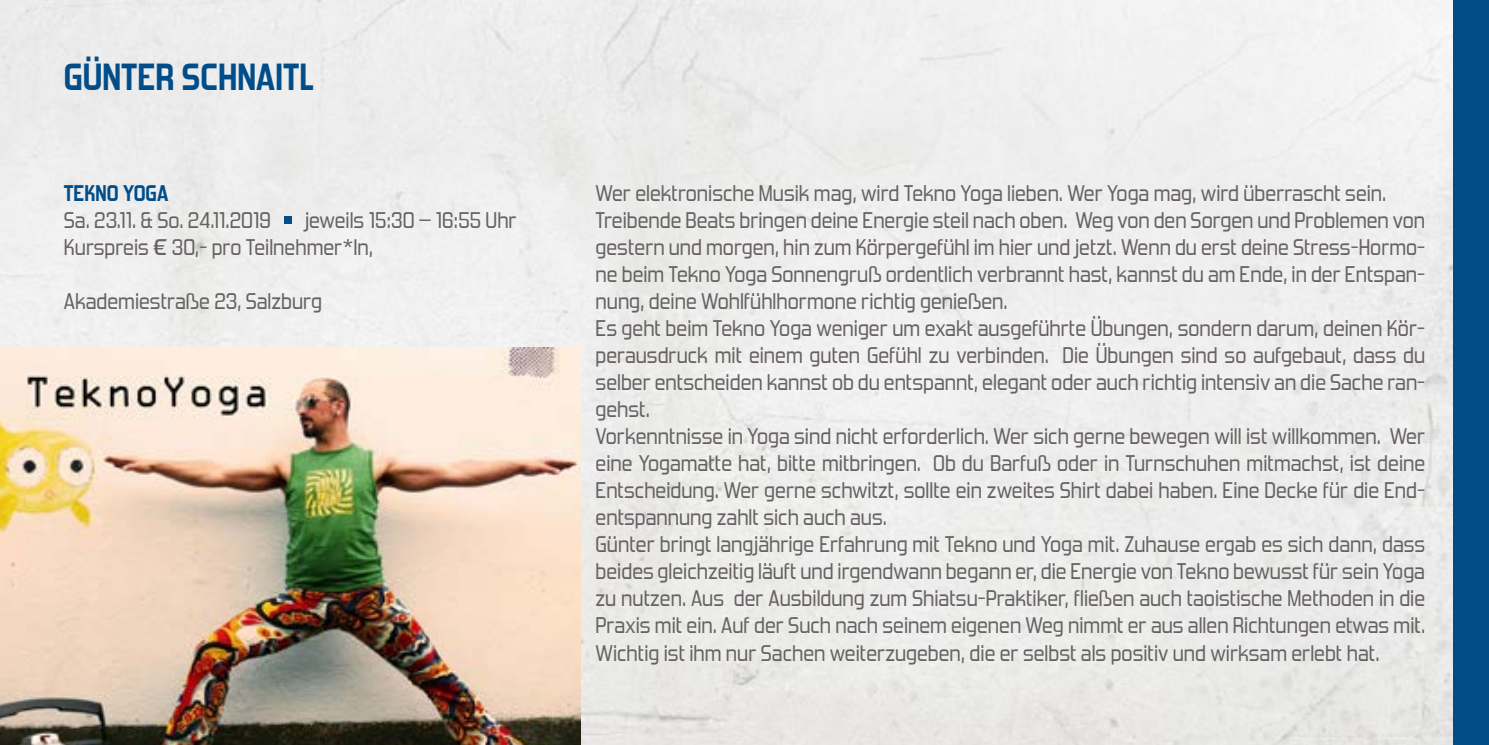
<style>
.page{position:relative;width:1489px;height:745px;background:#fff}
.page>*{position:absolute;margin:0;border:0;box-sizing:border-box;transform-origin:0 0}
.t1{font:700 37.5px "Forgotten Futurist Rg";color:#014d89}
.t2{font:22.5px/27px "Forgotten Futurist Rg";color:#676164}
.t3{font:700 22.5px "Forgotten Futurist Rg";color:#014d89}
</style>
<div class="page">
<div style="left:0;top:0;width:1453px;height:744px;background:#ededed"></div>
<div style="left:1453px;top:0;width:35px;height:744px;background:#014d89"></div>
<div style="left:284px;top:216px;width:7px;height:8px;background:#014d89"></div>
<img style="left:0;top:347px;width:580px;height:397px">
<h1 class="t1" style="left:64px;top:54px;width:251px">GÜNTER SCHNAITL</h1>
<p class="t3" style="left:64px;top:179px;width:106px">TEKNO YOGA</p>
<p class="t2" style="left:64px;top:206px;width:208px">Sa. 23.11. &amp; So. 24.11.2019</p>
<p class="t2" style="left:64px;top:206px;width:454px;text-indent:240px">jeweils 15:30 – 16:55 Uhr<br>Kurspreis € 30,- pro Teilnehmer*In,</p>
<p class="t2" style="left:64px;top:287px;width:260px">Akademiestraße 23, Salzburg</p>
<p class="t2" style="left:595px;top:179px;width:831px">Wer elektronische Musik mag, wird Tekno Yoga lieben. Wer Yoga mag, wird überrascht sein.<br>Treibende Beats bringen deine Energie steil nach oben. Weg von den Sorgen und Problemen von gestern und morgen, hin zum Körpergefühl im hier und jetzt. Wenn du erst deine Stress-Hormo&shy;ne beim Tekno Yoga Sonnengruß ordentlich verbrannt hast, kannst du am Ende, in der Entspan&shy;nung, deine Wohlfühlhormone richtig genießen.<br>Es geht beim Tekno Yoga weniger um exakt ausgeführte Übungen, sondern darum, deinen Kör&shy;perausdruck mit einem guten Gefühl zu verbinden. Die Übungen sind so aufgebaut, dass du selber entscheiden kannst ob du entspannt, elegant oder auch richtig intensiv an die Sache ran&shy;gehst.<br>Vorkenntnisse in Yoga sind nicht erforderlich. Wer sich gerne bewegen will ist willkommen. Wer eine Yogamatte hat, bitte mitbringen. Ob du Barfuß oder in Turnschuhen mitmachst, ist deine Entscheidung. Wer gerne schwitzt, sollte ein zweites Shirt dabei haben. Eine Decke für die End&shy;entspannung zahlt sich auch aus.<br>Günter bringt langjährige Erfahrung mit Tekno und Yoga mit. Zuhause ergab es sich dann, dass beides gleichzeitig läuft und irgendwann begann er, die Energie von Tekno bewusst für sein Yoga zu nutzen. Aus der Ausbildung zum Shiatsu-Praktiker, fließen auch taoistische Methoden in die Praxis mit ein. Auf der Such nach seinem eigenen Weg nimmt er aus allen Richtungen etwas mit.<br>Wichtig ist ihm nur Sachen weiterzugeben, die er selbst als positiv und wirksam erlebt hat.</p>
</div>
